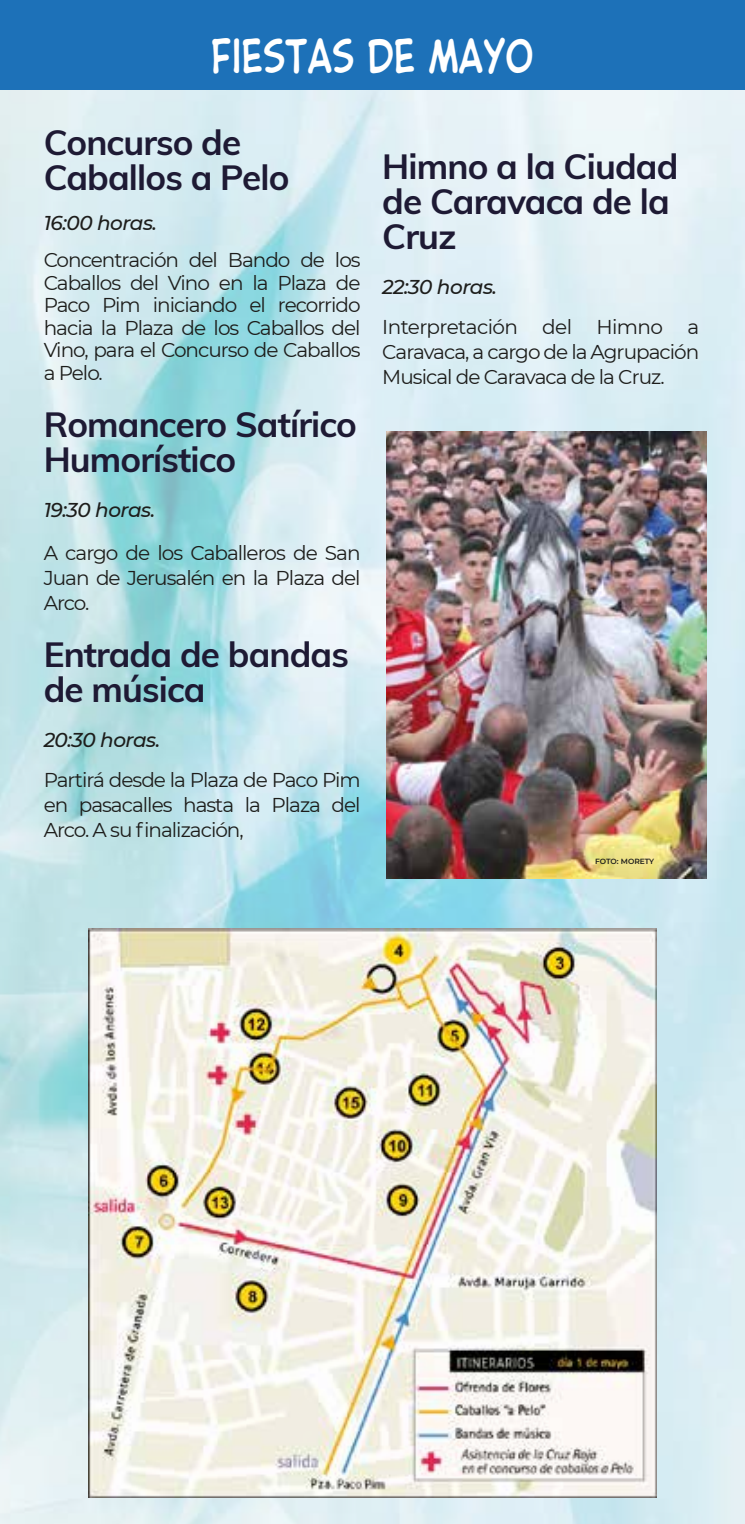
<style>
.page{position:relative;width:745px;height:1524px;background:#fff}
.page>*{position:absolute;margin:0;border:0;box-sizing:border-box;transform-origin:0 0}
.t1{font:41px "CC Samaritan Tall Lower";color:#fff}
.t2{font:700 35px/35px "Muli";letter-spacing:-.025em;color:#1e1a34}
.t3{font:20px/25px "Montserrat";letter-spacing:-.05em;color:#1d1d1b;text-align:justify}
.t4{font:italic 500 20px "Montserrat";letter-spacing:-.025em;color:#1d1d1b}
.t5{font:600 7.5px "Montserrat";letter-spacing:-.005em;color:#1d1d1b}
</style>
<div class="page">
<img style="left:0;top:89px;width:744px;height:1435px">
<div style="left:0;top:0;width:744px;height:89px;background:#1d71b8"></div>
<img style="left:88px;top:928px;width:568px;height:569px">
<img style="left:386px;top:432px;width:320px;height:447px">
<h1 class="t1" style="left:211px;top:31px;width:323px">FIESTAS DE MAYO</h1>
<h2 class="t2" style="left:44px;top:123px;width:247px">Concurso de<br>Caballos a Pelo</h2>
<p class="t4" style="left:44px;top:209px;width:115px">16:00 horas.</p>
<p class="t3" style="left:44px;top:248px;width:318px;line-height:22.5px">Concentración del Bando de los Caballos del Vino en la Plaza de Paco Pim iniciando el recorrido hacia la Plaza de los Caballos del Vino, para el Concurso de Caballos a Pelo.</p>
<h2 class="t2" style="left:44px;top:405px;width:314px">Romancero Satírico<br>Humorístico</h2>
<p class="t4" style="left:44px;top:496px;width:113px">19:30 horas.</p>
<p class="t3" style="left:44px;top:539px;width:318px">A cargo de los Caballeros de San Juan de Jerusalén en la Plaza del Arco.</p>
<h2 class="t2" style="left:44px;top:635px;width:306px">Entrada de bandas de música</h2>
<p class="t4" style="left:44px;top:726px;width:118px">20:30 horas.</p>
<p class="t3" style="left:44px;top:767px;width:318px">Partirá desde la Plaza de Paco Pim en pasacalles hasta la Plaza del Arco. A su finalización,</p>
<h2 class="t2" style="left:382px;top:147px;width:297px">Himno a la Ciudad de Caravaca de la<br>Cruz</h2>
<p class="t4" style="left:382px;top:273px;width:116px">22:30 horas.</p>
<p class="t3" style="left:382px;top:314px;width:318px">Interpretación del Himno a Caravaca, a cargo de la Agrupación Musical de Caravaca de la Cruz.</p>
<p class="t5" style="left:594px;top:856px;width:60px">FOTO: MORETY</p>
</div>
